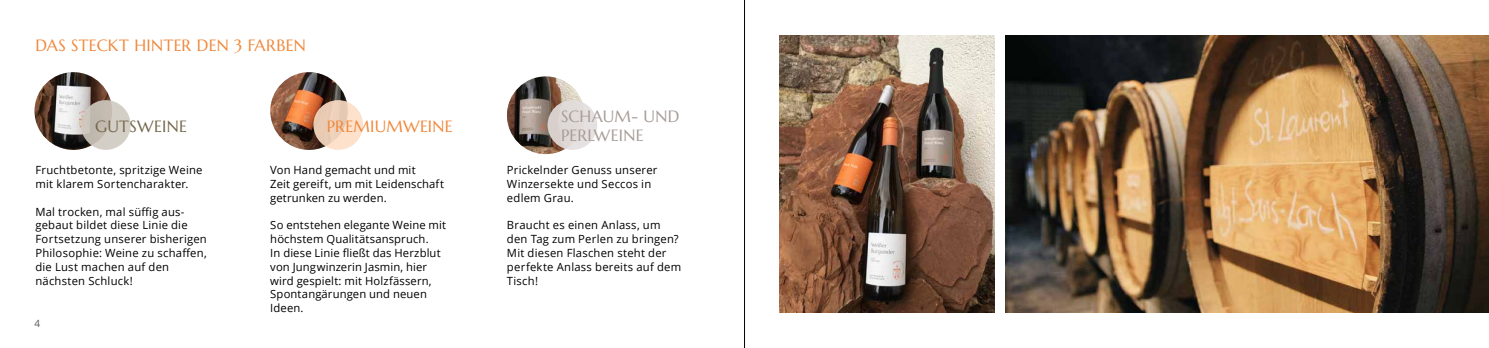
<style>
.page{position:relative;width:1489px;height:348px;background:#fff}
.page>*{position:absolute;margin:0;border:0;box-sizing:border-box;transform-origin:0 0}
.t1{font:16.25px "Marcellus";letter-spacing:.015em;color:#f1873a}
.t2{font:16.25px/18.8px "Marcellus";letter-spacing:.01em;color:#a79b96}
.t3{font:16.25px "Marcellus";letter-spacing:.02em;color:#75684c}
.t4{font:11.25px/13.8px "Open Sans";letter-spacing:.02em;color:#000}
.t5{font:10px "Open Sans";color:#565656}
</style>
<div class="page">
<img style="left:35px;top:72px;width:77px;height:78px;border-radius:39px">
<img style="left:780px;top:35px;width:214px;height:276px">
<svg style="left:81px;top:100px;width:50px;height:50px;background:#ccc5bc"></svg>
<img style="left:270px;top:72px;width:78px;height:78px;border-radius:39px">
<img style="left:507px;top:76px;width:77px;height:78px;border-radius:39px">
<div style="left:547px;top:100px;width:50px;height:50px;background:#e3dedd;border-radius:50%"></div>
<img style="left:1005px;top:35px;width:483px;height:277px">
<svg style="left:313px;top:100px;width:50px;height:50px;background:#efd2bb"></svg>
<hr style="left:744px;top:0;width:1px;height:347px;background:#000">
<h1 class="t1" style="left:35px;top:35px;width:272px">DAS STECKT HINTER DEN 3 FARBEN</h1>
<h1 class="t3" style="left:95px;top:116px;width:93px">GUTSWEINE</h1>
<h1 class="t1" style="left:327px;top:116px;width:128px">PREMIUMWEINE</h1>
<p class="t4" style="left:35px;top:163px;width:168px">Fruchtbetonte, spritzige Weine mit klarem Sortencharakter.</p>
<p class="t4" style="left:35px;top:204px;width:173px">Mal trocken, mal süffig aus&shy;gebaut bildet diese Linie die<br>Fortsetzung unserer bisherigen<br>Philosophie: Weine zu schaffen, die Lust machen auf den nächsten Schluck!</p>
<p class="t5" style="left:35px;top:316px;width:7px">4</p>
<p class="t4" style="left:270px;top:163px;width:175px">Von Hand gemacht und mit<br>Zeit gereift, um mit Leidenschaft getrunken zu werden.</p>
<p class="t4" style="left:270px;top:218px;width:177px">So entstehen elegante Weine mit höchstem Qualitätsanspruch.<br>In diese Linie fließt das Herzblut von Jungwinzerin Jasmin, hier wird gespielt: mit Holzfässern,<br>Spontangärungen und neuen<br>Ideen.</p>
<h1 class="t2" style="left:561px;top:107px;width:120px">SCHAUM- UND<br>PERLWEINE</h1>
<p class="t4" style="left:507px;top:163px;width:152px">Prickelnder Genuss unserer<br>Winzersekte und Seccos in edlem Grau.</p>
<p class="t4" style="left:507px;top:218px;width:176px">Braucht es einen Anlass, um den Tag zum Perlen zu bringen?<br>Mit diesen Flaschen steht der perfekte Anlass bereits auf dem<br>Tisch!</p>
</div>
